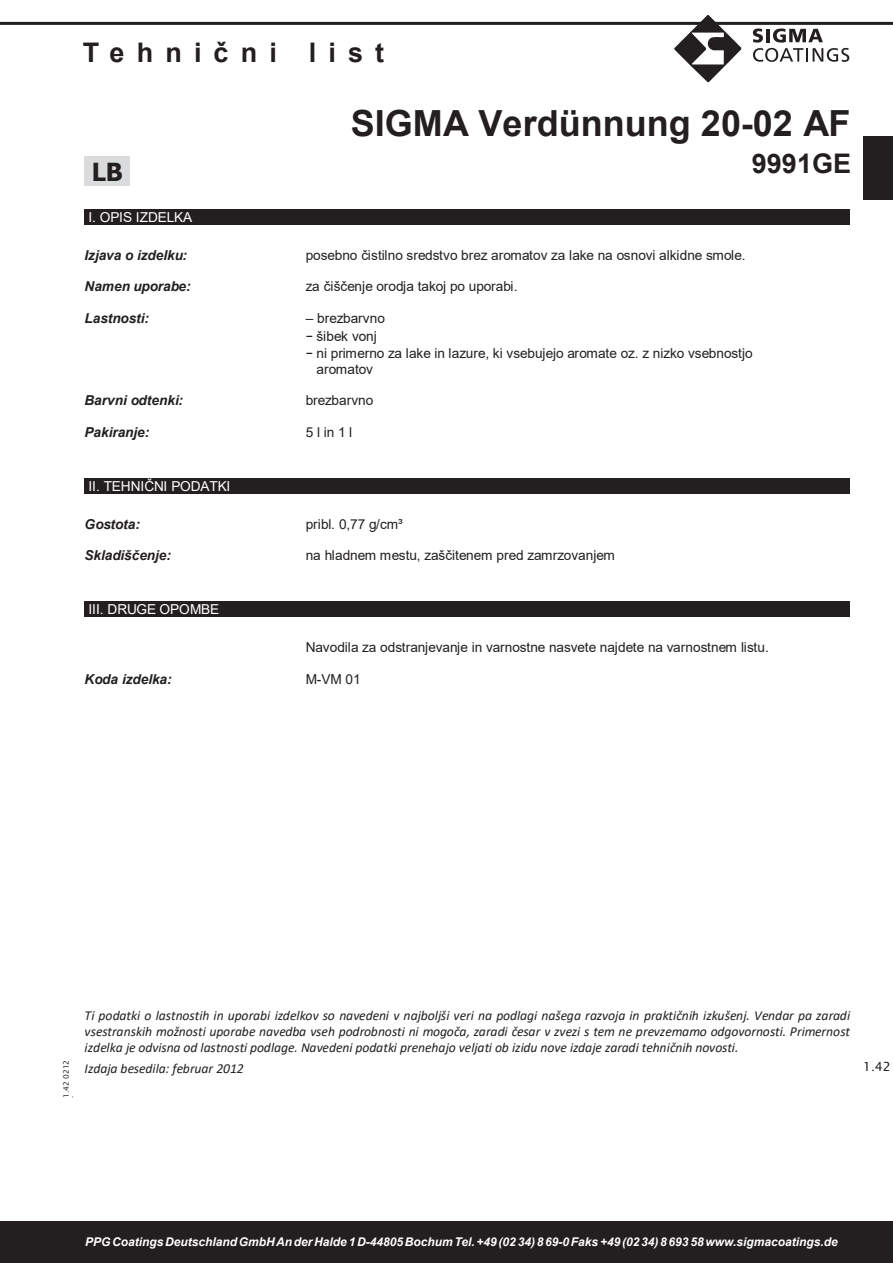
<style>
.page{position:relative;width:893px;height:1263px;background:#fff}
.page>*{position:absolute;margin:0;border:0;box-sizing:border-box;transform-origin:0 0}
.t1{font:700 36px "Arial";color:#231f20}
.t2{font:700 27px "Arial";letter-spacing:.45em;color:#231f20}
.t3{font:700 26.25px "Arial";letter-spacing:.5em;color:#231f20}
.t4{font:700 24.9px "Tahoma";color:#231f20}
.t5{font:italic 13.65px/15.9px "Calibri";letter-spacing:-.005em;color:#231f20;text-align:justify}
.t6{font:13.65px/15.5px "Arial";letter-spacing:-.005em;color:#231f20}
.t7{font:italic 700 13.65px "Arial";letter-spacing:-.005em;color:#231f20}
.t8{font:italic 13.65px "Lucida Sans";color:#fff}
.t9{font:13.65px "Arial";letter-spacing:-.01em;color:#fff}
.t10{font:12.6px "Lucida Sans";color:#231f20}
.t11{font:italic 700 12px "Arial";color:#fff}
.t12{font:7.5px/9.3px "Lucida Sans";letter-spacing:-.01em;color:#231f20}
.s1{font-family:"Lucida Sans";font-size:15.15px}
</style>
<div class="page">
<div style="left:0;top:1221px;width:893px;height:42px;background:#231f20"></div>
<hr style="left:0;top:22px;width:893px;height:3px;background:#231f20">
<svg style="left:674px;top:15px;width:67px;height:67px"></svg>
<svg style="left:753px;top:29px;width:96px;height:33px"></svg>
<div style="left:85px;top:156px;width:45px;height:30px;background:#dadbdc"></div>
<div style="left:85px;top:209px;width:765px;height:16px;background:#231f20"></div>
<div style="left:85px;top:478px;width:765px;height:15px;background:#231f20"></div>
<div style="left:85px;top:601px;width:765px;height:16px;background:#231f20"></div>
<div style="left:863px;top:136px;width:29px;height:64px;background:#231f20"></div>
<h3 class="t3" style="left:85px;top:33px;width:39px">T e</h3>
<h3 class="t3" style="left:165px;top:33px;width:141px">hnični</h3>
<h2 class="t2" style="left:83px;top:33px;width:303px">Tehnični list</h2>
<h3 class="t4" style="left:92px;top:155px;width:33px">LB</h3>
<h1 class="t1" style="left:351px;top:98px;width:501px">SIGMA Verdünnung 20-02 AF</h1>
<h2 class="t2" style="left:752px;top:145px;width:101px">9991GE</h2>
<p class="t9" style="left:89px;top:208px;width:105px">I. OPIS IZDELKA</p>
<p class="t7" style="left:85px;top:246px;width:104px">Izjava o izdelku:</p>
<p class="t6" style="left:306px;top:247px;width:441px">posebno čistilno sredstvo brez aromatov za lake na osnovi alkidne smole.</p>
<p class="t7" style="left:85px;top:277px;width:108px">Namen uporabe:</p>
<p class="t6" style="left:306px;top:279px;width:213px">za čiščenje orodja takoj po uporabi.</p>
<p class="t7" style="left:85px;top:309px;width:66px">Lastnosti:</p>
<p class="t6" style="left:306px;top:310px;width:81px">– brezbarvno</p>
<p class="t6" style="left:306px;top:328px;width:73px"><span class="s1">–</span> šibek vonj</p>
<p class="t6" style="left:316px;top:346px;width:438px;text-indent:-11px"><span class="s1">–</span> ni primerno za lake in lazure, ki vsebujejo aromate oz. z nizko vsebnostjo aromatov</p>
<p class="t7" style="left:85px;top:391px;width:100px">Barvni odtenki:</p>
<p class="t6" style="left:306px;top:393px;width:69px">brezbarvno</p>
<p class="t7" style="left:85px;top:423px;width:66px">Pakiranje:</p>
<p class="t6" style="left:306px;top:424px;width:48px">5l in 1l</p>
<p class="t9" style="left:89px;top:476px;width:143px">II. TEHNIČNI PODATKI</p>
<p class="t7" style="left:85px;top:515px;width:57px">Gostota:</p>
<p class="t6" style="left:306px;top:516px;width:99px">pribl. 0,77 g/cm³</p>
<p class="t7" style="left:85px;top:546px;width:88px">Skladiščenje:</p>
<p class="t6" style="left:306px;top:547px;width:311px">na hladnem mestu, zaščitenem pred zamrzovanjem</p>
<p class="t9" style="left:89px;top:600px;width:132px">III. DRUGE OPOMBE</p>
<p class="t6" style="left:306px;top:639px;width:465px">Navodila za odstranjevanje in varnostne nasvete najdete na varnostnem listu.</p>
<p class="t7" style="left:85px;top:670px;width:89px">Koda izdelka:</p>
<p class="t6" style="left:306px;top:671px;width:57px">M-VM 01</p>
<p class="t5" style="left:85px;top:1007px;width:767px">Ti podatki o lastnostih in uporabi izdelkov so navedeni v najboljši veri na podlagi našega razvoja in praktičnih izkušenj. Vendar pa zaradi vsestranskih možnosti uporabe navedba vseh podrobnosti ni mogoča, zaradi česar v zvezi s tem ne prevzemamo odgovornosti. Primernost izdelka je odvisna od lastnosti podlage. Navedeni podatki prenehajo veljati ob izidu nove izdaje zaradi tehničnih novosti.</p>
<p class="t5" style="left:85px;top:1060px;width:161px">Izdaja besedila: februar 2012</p>
<p class="t10" style="left:863px;top:1059px;width:29px">1.42</p>
<p class="t12" style="left:61px;top:1098px;width:39px;rotate:-90deg">1.42 0212 hu</p>
<p class="t8" style="left:85px;top:1234px;width:770px">PPG Coatings Deutschland GmbH An der Halde 1 D-44805 Bochum Tel. +49 (02 34) 8 690 Faks +49 (02 34) 8 693 58</p>
<p class="t11" style="left:85px;top:1234px;width:754px">PPG Coatings Deutschland GmbH An der Halde 1 D-44805 Bochum Tel. +49 (02 34) 8 69-0 Faks +49 (02 34) 8 693 58 www.sigmacoatings.de</p>
</div>
